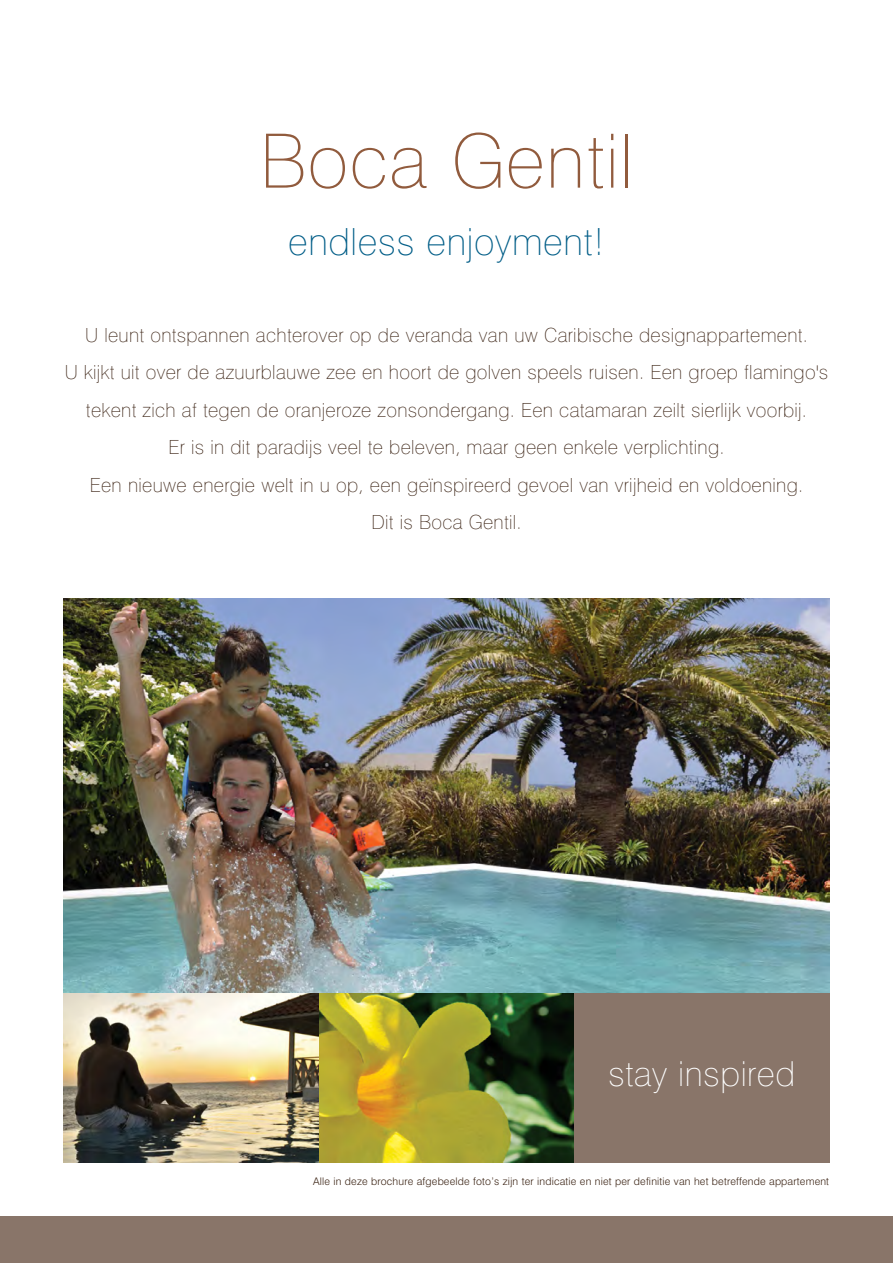
<style>
.page{position:relative;width:893px;height:1263px;background:#fff}
.page>*{position:absolute;margin:0;border:0;box-sizing:border-box;transform-origin:0 0}
.t1{font:100 75px "Swiss 721 BT";letter-spacing:.015em;color:#915b3d}
.t2{font:100 37.5px "Swiss 721 BT";letter-spacing:.015em;color:#005d87}
.t3{font:100 34.5px "Swiss 721 BT";letter-spacing:.015em;color:#fff}
.t4{font:100 19.5px/37.5px "Swiss 721 BT";letter-spacing:.015em;color:#3b2314;text-align:center}
.t5{font:300 10.5px "Swiss 721 BT";letter-spacing:.015em;color:#3b2314}
</style>
<div class="page">
<img style="left:64px;top:992px;width:510px;height:171px">
<div style="left:0;top:1216px;width:893px;height:47px;background:#897569"></div>
<div style="left:574px;top:992px;width:255px;height:171px;background:#897569"></div>
<img style="left:64px;top:598px;width:765px;height:394px">
<h1 class="t1" style="left:260px;top:134px;width:375px">Boca Gentil</h1>
<h2 class="t2" style="left:288px;top:228px;width:318px">endless enjoyment!</h2>
<p class="t4" style="left:65px;top:318px;width:765px">U leunt ontspannen achterover op de veranda van uw Caribische designappartement.<br>U kijkt uit over de azuurblauwe zee en hoort de golven speels ruisen. Een groep flamingo's tekent zich af tegen de oranjeroze zonsondergang. Een catamaran zeilt sierlijk voorbij.<br>Er is in dit paradijs veel te beleven, maar geen enkele verplichting.<br>Een nieuwe energie welt in u op, een geïnspireerd gevoel van vrijheid en voldoening.<br>Dit is Boca Gentil.</p>
<h3 class="t3" style="left:608px;top:1062px;width:189px">stay inspired</h3>
<p class="t5" style="left:313px;top:1177px;width:518px">Alle in deze brochure afgebeelde foto’s zijn ter indicatie en niet per definitie van het betreffende appartement</p>
</div>
